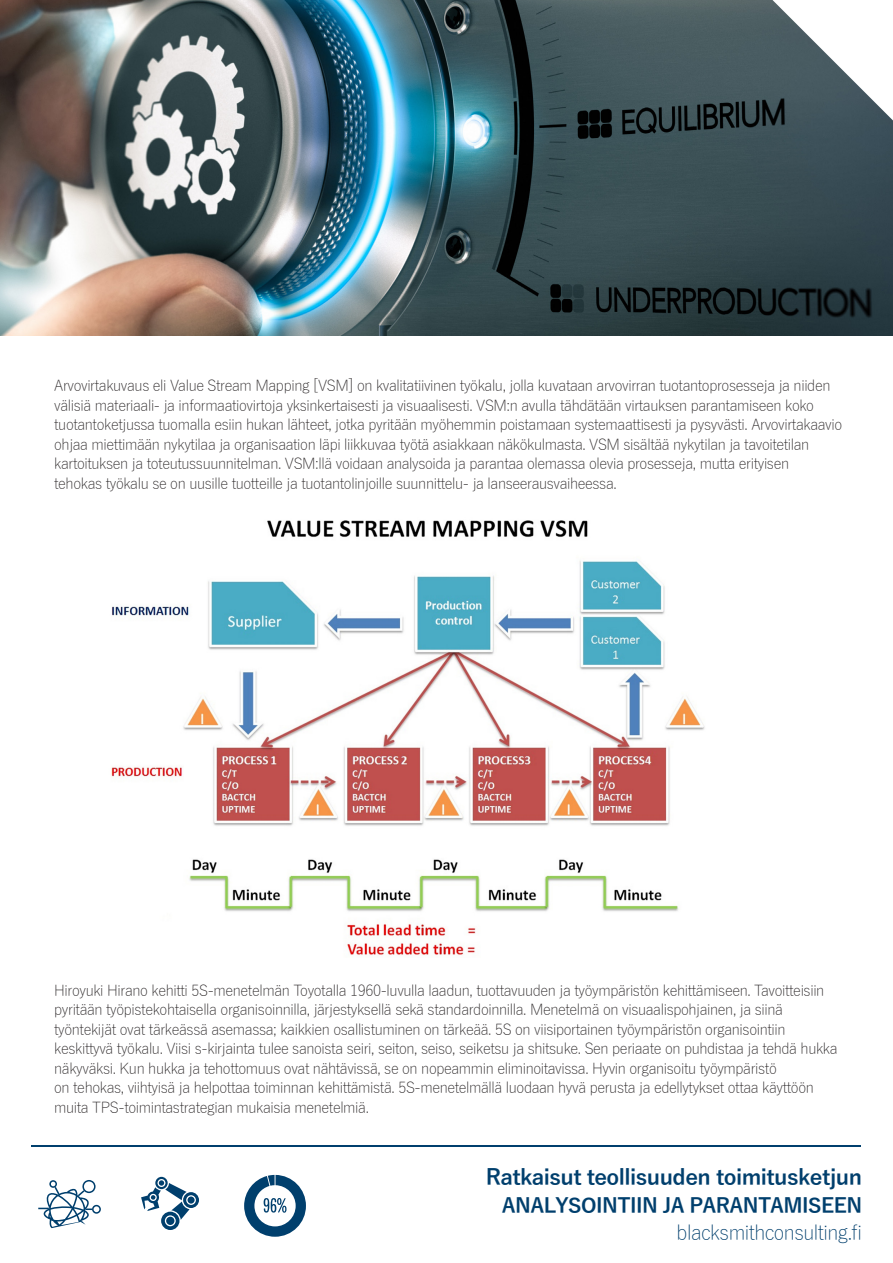
<style>
.page{position:relative;width:893px;height:1263px;background:#fff}
.page>*{position:absolute;margin:0;border:0;box-sizing:border-box;transform-origin:0 0}
.t1{font:700 21.6px "Yu Gothic";letter-spacing:-.025em;color:#003f6d}
.t2{font:700 20.25px/27px "Yu Gothic";letter-spacing:-.025em;color:#003f6d;text-align:right}
.t3{font:300 15px/19.5px "Yu Gothic";letter-spacing:-.025em;color:#231f20}
.s1{font-weight:300}
</style>
<div class="page">
<svg style="left:141px;top:1177px;width:58px;height:53px"></svg>
<svg style="left:244px;top:1175px;width:62px;height:62px"></svg>
<svg style="left:38px;top:1180px;width:63px;height:48px"></svg>
<hr style="left:32px;top:1145px;width:829px;height:2px;background:#003f6d">
<img style="left:111px;top:520px;width:594px;height:435px">
<img style="left:0;top:0;width:893px;height:336px">
<svg style="left:772px;top:0;width:121px;height:120px"></svg>
<p class="t3" style="left:54px;top:374px;width:789px">Arvovirtakuvaus eli Value Stream Mapping [VSM] on kvalitatiivinen työkalu, jolla kuvataan arvovirran tuotantoprosesseja ja niiden välisiä materiaali- ja informaatiovirtoja yksinkertaisesti ja visuaalisesti. VSM:n avulla tähdätään virtauksen parantamiseen koko tuotantoketjussa tuomalla esiin hukan lähteet, jotka pyritään myöhemmin poistamaan systemaattisesti ja pysyvästi. Arvovirtakaavio ohjaa miettimään nykytilaa ja organisaation läpi liikkuvaa työtä asiakkaan näkökulmasta. VSM sisältää nykytilan ja tavoitetilan kartoituksen ja toteutussuunnitelman. VSM:llä voidaan analysoida ja parantaa olemassa olevia prosesseja, mutta erityisen<br>tehokas työkalu se on uusille tuotteille ja tuotantolinjoille suunnittelu- ja lanseerausvaiheessa.</p>
<p class="t3" style="left:54px;top:978px;width:785px">Hiroyuki Hirano kehitti 5S-menetelmän Toyotalla 1960-luvulla laadun, tuottavuuden ja työympäristön kehittämiseen. Tavoitteisiin pyritään työpistekohtaisella organisoinnilla, järjestyksellä sekä standardoinnilla. Menetelmä on visuaalispohjainen, ja siinä työntekijät ovat tärkeässä asemassa; kaikkien osallistuminen on tärkeää. 5S on viisiportainen työympäristön organisointiin keskittyvä työkalu. Viisi s-kirjainta tulee sanoista seiri, seiton, seiso, seiketsu ja shitsuke. Sen periaate on puhdistaa ja tehdä hukka näkyväksi. Kun hukka ja tehottomuus ovat nähtävissä, se on nopeammin eliminoitavissa. Hyvin organisoitu työympäristö<br>on tehokas, viihtyisä ja helpottaa toiminnan kehittämistä. 5S-menetelmällä luodaan hyvä perusta ja edellytykset ottaa käyttöön muita TPS-toimintastrategian mukaisia menetelmiä.</p>
<p class="t1" style="left:486px;top:1165px;width:378px">Ratkaisut teollisuuden toimitusketjun</p>
<p class="t2" style="left:502px;top:1192px;width:362px">ANALYSOINTIIN JA PARANTAMISEEN <span class="s1">blacksmithconsulting.fi</span></p>
</div>
